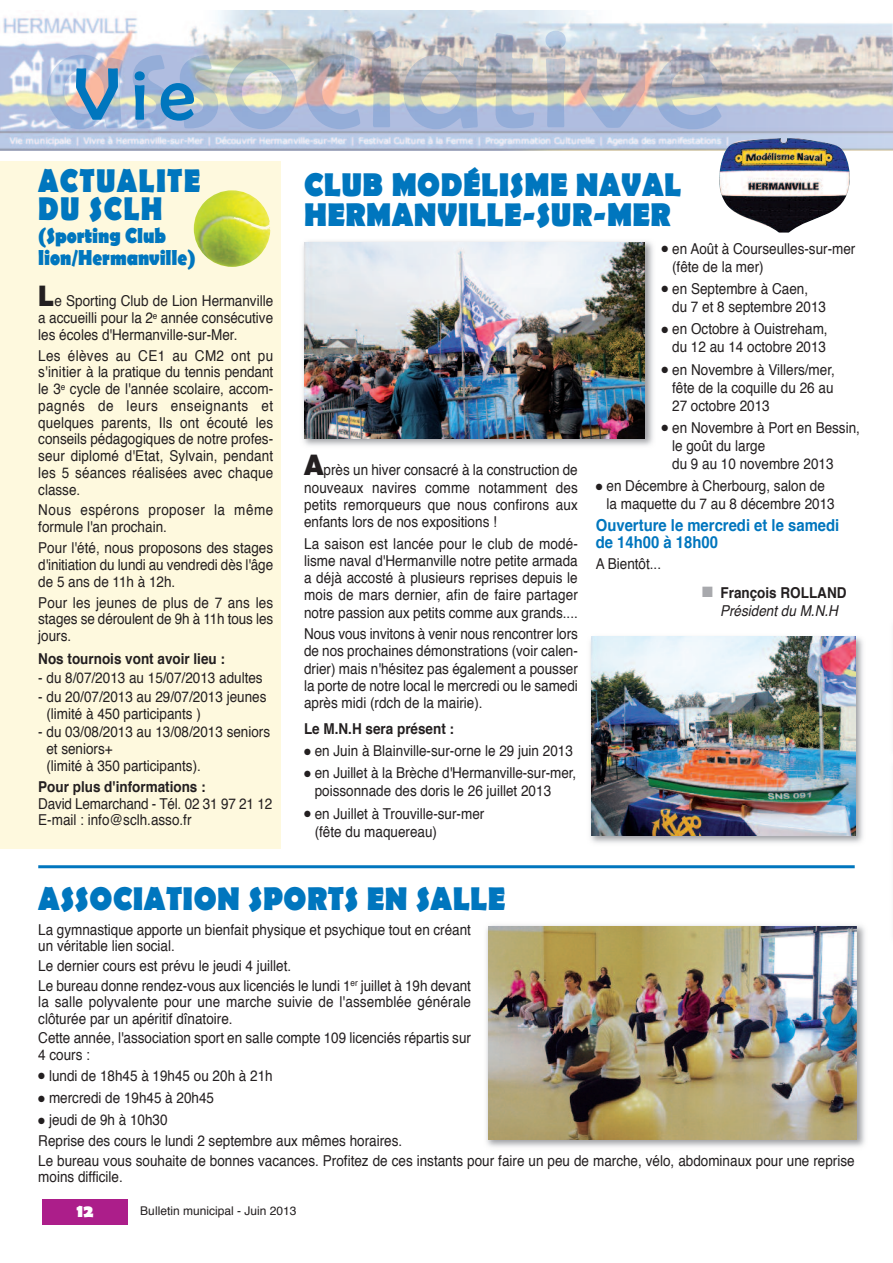
<style>
.page{position:relative;width:893px;height:1263px;background:#fff}
.page>*{position:absolute;margin:0;border:0;box-sizing:border-box;transform-origin:0 0}
.t1{font:75px "Berlin Sans FB";color:#0076be}
.t2{font:700 33px/30px "Berlin Sans FB";letter-spacing:.015em;color:#0076be;scale:.9 1}
.t3{font:700 33px/28.5px "Berlin Sans FB";letter-spacing:.045em;color:#0076be;scale:.85 1}
.t4{font:700 21.75px/22.5px "Berlin Sans FB";letter-spacing:-.005em;color:#0076be;scale:.85 1}
.t5{font:700 18px "Berlin Sans FB";color:#fff}
.t6{font:700 16.5px/17.2px "Helvetica";color:#0076be;scale:.9 1}
.t7{font:15px/16.8px "Helvetica";color:#231f20;scale:.9 1}
.t8{font:700 15px "Helvetica";color:#231f20;scale:.9 1}
.t9{font:15px/16.6px "Helvetica";letter-spacing:.035em;color:#231f20;scale:.9 1}
.t10{font:italic 15px/17.2px "Helvetica";color:#231f20;scale:.9 1}
.t11{font:12px "Helvetica";color:#231f20}
.s1{font-family:"Helvetica Neue";font-weight:900;font-size:28.5px}
.s2{color:#a8a9ad}
.s3{font-weight:700;font-style:normal}
</style>
<div class="page">
<img style="left:0;top:11px;width:672px;height:139px">
<img style="left:672px;top:22px;width:221px;height:129px">
<div style="left:43px;top:1199px;width:85px;height:26px;background:#ac1e8a"></div>
<div style="left:0;top:162px;width:281px;height:687px;background:#fef9de"></div>
<img style="left:303px;top:241px;width:350px;height:205px">
<img style="left:304px;top:242px;width:341px;height:196px">
<img style="left:590px;top:636px;width:273px;height:207px">
<img style="left:591px;top:637px;width:264px;height:198px">
<img style="left:719px;top:137px;width:131px;height:96px">
<hr style="left:38px;top:865px;width:817px;height:3px;background:#0076be">
<img style="left:486px;top:925px;width:379px;height:222px">
<img style="left:488px;top:926px;width:369px;height:213px">
<img style="left:194px;top:190px;width:76px;height:77px">
<img style="left:47px;top:31px;width:345px;height:98px">
<h1 class="t1" style="left:74px;top:53px;width:123px">Vie</h1>
<h2 class="t3" style="left:38px;top:168px;width:192px">ACTUALITE<br>DU SCLH</h2>
<h3 class="t4" style="left:38px;top:225px;width:187px">(SPORTING CLUB<br>LION/HERMANVILLE)</h3>
<p class="t7" style="left:38px;top:294px;width:263px;text-align:justify"><span class="s1">L</span>e Sporting Club de Lion Hermanville a accueilli pour la 2<sup>e</sup> année consécutive les écoles d'Hermanville-sur-Mer.</p>
<p class="t7" style="left:38px;top:348px;width:263px;text-align:justify">Les élèves au CE1 au CM2 ont pu s'initier à la pratique du tennis pendant le 3<sup>e</sup> cycle de l'année scolaire, accom&shy;pagnés de leurs enseignants et quelques parents, Ils ont écouté les conseils pédagogiques de notre profes&shy;seur diplomé d'Etat, Sylvain, pendant les 5 séances réalisées avec chaque classe.</p>
<p class="t9" style="left:38px;top:503px;width:263px">Nous espérons proposer la même formule l'an prochain.</p>
<p class="t7" style="left:38px;top:541px;width:263px;text-align:justify">Pour l'été, nous proposons des stages d'initiation du lundi au vendredi dès l'âge de 5 ans de 11h à 12h.</p>
<p class="t7" style="left:38px;top:595px;width:263px;text-align:justify">Pour les jeunes de plus de 7 ans les stages se déroulent de 9h à 11h tous les jours.</p>
<p class="t8" style="left:38px;top:653px;width:209px">Nos tournois vont avoir lieu :</p>
<p class="t7" style="left:38px;top:670px;width:251px">- du 8/07/2013 au 15/07/2013 adultes</p>
<p class="t7" style="left:46px;top:689px;width:246px;text-indent:-8px">- du 20/07/2013 au 29/07/2013 jeunes (limité à 450 participants )</p>
<p class="t7" style="left:46px;top:725px;width:250px;text-indent:-8px">- du 03/08/2013 au 13/08/2013 seniors et seniors+<br>(limité à 350 participants).</p>
<p class="t8" style="left:38px;top:780px;width:188px">Pour plus d'informations :</p>
<p class="t7" style="left:38px;top:796px;width:261px">David Lemarchand - Tél. 02 31 97 21 12<br>E-mail : info@sclh.asso.fr</p>
<h2 class="t2" style="left:304px;top:171px;width:421px">CLUB MODÉLISME NAVAL<br>HERMANVILLE-SUR-MER</h2>
<p class="t7" style="left:304px;top:463px;width:306px;line-height:17.2px;text-align:justify"><span class="s1">A</span>près un hiver consacré à la construction de nouveaux navires comme notamment des petits remorqueurs que nous confirons aux enfants lors de nos expositions !</p>
<p class="t7" style="left:304px;top:536px;width:306px;line-height:17.2px;text-align:justify">La saison est lancée pour le club de modé&shy;lisme naval d'Hermanville notre petite armada a déjà accosté à plusieurs reprises depuis le mois de mars dernier, afin de faire partager notre passion aux petits comme aux grands....</p>
<p class="t7" style="left:304px;top:626px;width:306px;line-height:17.2px;text-align:justify">Nous vous invitons à venir nous rencontrer lors de nos prochaines démonstrations (voir calen&shy;drier) mais n'hésitez pas également a pousser la porte de notre local le mercredi ou le samedi après midi (rdch de la mairie).</p>
<p class="t8" style="left:304px;top:722px;width:168px">Le M.N.H sera présent :</p>
<p class="t7" style="left:304px;top:744px;width:300px">● en Juin à Blainville-sur-orne le 29 juin 2013</p>
<p class="t7" style="left:315px;top:765px;width:292px;line-height:18px;text-indent:-11px">● en Juillet à la Brèche d'Hermanville-sur-mer, poissonnade des doris le 26 juillet 2013</p>
<p class="t7" style="left:315px;top:806px;width:190px;line-height:18px;text-indent:-11px">● en Juillet à Trouville-sur-mer (fête du maquereau)</p>
<p class="t7" style="left:672px;top:241px;width:205px;line-height:18px;text-indent:-11px">● en Août à Courseulles-sur-mer (fête de la mer)</p>
<p class="t7" style="left:672px;top:281px;width:172px;line-height:18px;text-indent:-11px">● en Septembre à Caen, du 7 et 8 septembre 2013</p>
<p class="t7" style="left:662px;top:321px;width:186px;line-height:18px;text-align:center">● en Octobre à Ouistreham, du 12 au 14 octobre 2013</p>
<p class="t7" style="left:672px;top:361px;width:182px;line-height:18px;text-align:justify;text-indent:-11px">● en Novembre à Villers/mer, fête de la coquille du 26 au 27 octobre 2013</p>
<p class="t7" style="left:672px;top:420px;width:210px;line-height:18px;text-indent:-11px">● en Novembre à Port en Bessin, le goût du large<br>du 9 au 10 novembre 2013</p>
<p class="t7" style="left:606px;top:478px;width:255px;line-height:18px;text-indent:-11px">● en Décembre à Cherbourg, salon de la maquette du 7 au 8 décembre 2013</p>
<p class="t6" style="left:596px;top:517px;width:272px">Ouverture le mercredi et le samedi de 14h00 à 18h00</p>
<p class="t7" style="left:596px;top:557px;width:74px">A Bientôt...</p>
<p class="t10" style="left:720px;top:586px;width:142px;text-indent:-18px"><span class="s2">■</span> <span class="s3">François ROLLAND<br></span>Président du M.N.H</p>
<h2 class="t2" style="left:38px;top:885px;width:520px">ASSOCIATION SPORTS EN SALLE</h2>
<p class="t7" style="left:38px;top:922px;width:482px">La gymnastique apporte un bienfait physique et psychique tout en créant un véritable lien social.</p>
<p class="t7" style="left:38px;top:957px;width:482px;line-height:19.6px">Le dernier cours est prévu le jeudi 4 juillet.<br>Le bureau donne rendez-vous aux licenciés le lundi 1<sup>er</sup> juillet à 19h devant</p>
<p class="t7" style="left:38px;top:995px;width:482px">la salle polyvalente pour une marche suivie de l'assemblée générale clôturée par un apéritif dînatoire.</p>
<p class="t7" style="left:38px;top:1031px;width:482px">Cette année, l'association sport en salle compte 109 licenciés répartis sur<br>4 cours :</p>
<p class="t7" style="left:38px;top:1068px;width:262px">● lundi de 18h45 à 19h45 ou 20h à 21h</p>
<p class="t7" style="left:38px;top:1091px;width:197px">● mercredi de 19h45 à 20h45</p>
<p class="t7" style="left:38px;top:1111px;width:909px;line-height:20.2px">● jeudi de 9h à 10h30<br>Reprise des cours le lundi 2 septembre aux mêmes horaires.<br>Le bureau vous souhaite de bonnes vacances. Profitez de ces instants pour faire un peu de marche, vélo, abdominaux pour une reprise</p>
<p class="t7" style="left:38px;top:1170px;width:95px">moins difficile.</p>
<p class="t5" style="left:77px;top:1201px;width:18px">12</p>
<p class="t11" style="left:140px;top:1206px;width:158px">Bulletin municipal - Juin 2013</p>
</div>
